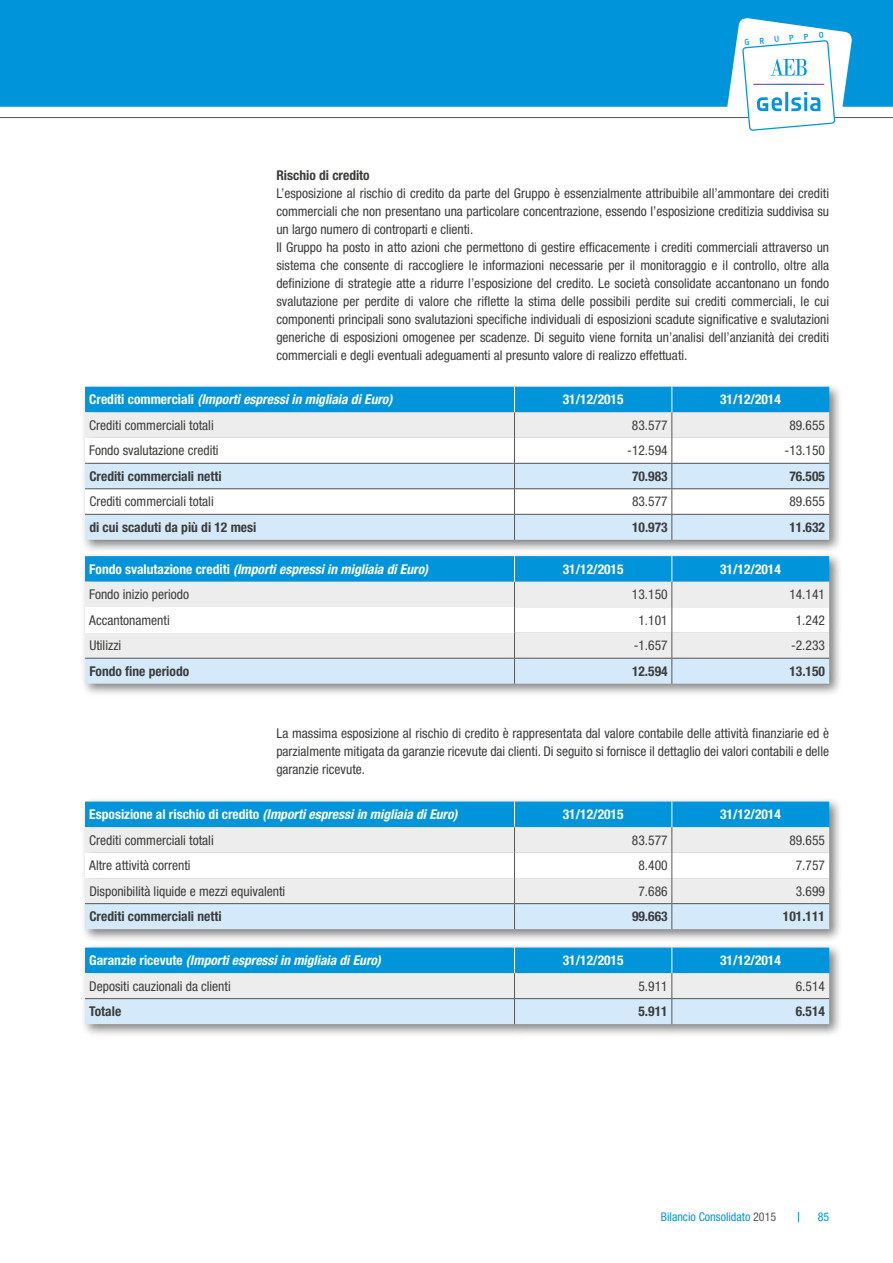
<style>
.page{position:relative;width:893px;height:1263px;background:#fff}
.page>*{position:absolute;margin:0;border:0;box-sizing:border-box;transform-origin:0 0}
.t1{font:condensed 13.5px/18px "Helvetica Neue LT Std";color:#3c3c3b}
.t2{font:italic 700 condensed 13.5px "Helvetica Neue LT Std";color:#fff}
.t3{font:700 condensed 13.5px "Helvetica Neue LT Std";color:#3c3c3b}
.t4{font:700 condensed 13.5px "Helvetica Neue LT Std";color:#fff}
.t5{font:condensed 12px "Helvetica Neue LT Std";color:#0095db}
.t6{font:8.4px "Notes Style Medium Tf";color:#0095db}
.s1{font-style:normal}
.s2{color:#575756}
</style>
<div class="page">
<div style="left:0;top:0;width:893px;height:107px;background:#0095db"></div>
<hr style="left:0;top:117px;width:893px;height:1px;background:#575756">
<svg style="left:742px;top:40px;width:93px;height:91px"></svg>
<div style="left:80px;top:382px;width:763px;height:171px;background:#000;opacity:.5"></div>
<svg style="left:85px;top:387px;width:744px;height:153px"></svg>
<hr style="left:85px;top:514px;width:429px;height:1px;background:#575756">
<hr style="left:514px;top:514px;width:158px;height:1px;background:#575756">
<hr style="left:672px;top:514px;width:157px;height:1px;background:#575756">
<hr style="left:85px;top:463px;width:429px;height:1px;background:#575756">
<hr style="left:514px;top:463px;width:158px;height:1px;background:#575756">
<hr style="left:672px;top:463px;width:157px;height:1px;background:#575756">
<hr style="left:85px;top:488px;width:429px;height:1px;background:#575756">
<hr style="left:514px;top:488px;width:158px;height:1px;background:#575756">
<hr style="left:672px;top:488px;width:157px;height:1px;background:#575756">
<div style="left:80px;top:552px;width:763px;height:145px;background:#000;opacity:.5"></div>
<svg style="left:85px;top:556px;width:744px;height:128px"></svg>
<hr style="left:85px;top:658px;width:429px;height:1px;background:#575756">
<hr style="left:514px;top:658px;width:158px;height:1px;background:#575756">
<hr style="left:672px;top:658px;width:157px;height:1px;background:#575756">
<div style="left:80px;top:797px;width:763px;height:146px;background:#000;opacity:.5"></div>
<svg style="left:85px;top:801px;width:744px;height:128px"></svg>
<div style="left:80px;top:943px;width:763px;height:95px;background:#000;opacity:.5"></div>
<svg style="left:85px;top:947px;width:744px;height:77px;background:#94cce8"></svg>
<p class="t6" style="left:744px;top:37px;width:81px;rotate:-5deg">GRUPPO</p>
<p class="t3" style="left:276px;top:167px;width:95px">Rischio di credito</p>
<p class="t1" style="left:276px;top:184px;width:554px">L’esposizione al rischio di credito da parte del Gruppo è essenzialmente attribuibile all’ammontare dei crediti commerciali che non presentano una particolare concentrazione, essendo l’esposizione creditizia suddivisa su un largo numero di controparti e clienti.<br>Il Gruppo ha posto in atto azioni che permettono di gestire efficacemente i crediti commerciali attraverso un sistema che consente di raccogliere le informazioni necessarie per il monitoraggio e il controllo, oltre alla definizione di strategie atte a ridurre l’esposizione del credito. Le società consolidate accantonano un fondo svalutazione per perdite di valore che riflette la stima delle possibili perdite sui crediti commerciali, le cui componenti principali sono svalutazioni specifiche individuali di esposizioni scadute significative e svalutazioni generiche di esposizioni omogenee per scadenze. Di seguito viene fornita un’analisi dell’anzianità dei crediti commerciali e degli eventuali adeguamenti al presunto valore di realizzo effettuati.</p>
<p class="t2" style="left:89px;top:391px;width:305px"><span class="s1">Crediti commerciali</span> (Importi espressi in migliaia di Euro)</p>
<p class="t4" style="left:563px;top:391px;width:62px">31/12/2015</p>
<p class="t4" style="left:720px;top:391px;width:62px">31/12/2014</p>
<p class="t1" style="left:89px;top:416px;width:126px">Crediti commerciali totali</p>
<p class="t1" style="left:632px;top:416px;width:37px">83.577</p>
<p class="t1" style="left:789px;top:416px;width:37px">89.655</p>
<p class="t1" style="left:89px;top:441px;width:131px">Fondo svalutazione crediti</p>
<p class="t1" style="left:627px;top:441px;width:42px">-12.594</p>
<p class="t1" style="left:785px;top:441px;width:42px">-13.150</p>
<p class="t3" style="left:89px;top:468px;width:134px">Crediti commerciali netti</p>
<p class="t3" style="left:632px;top:468px;width:37px">70.983</p>
<p class="t3" style="left:789px;top:468px;width:37px">76.505</p>
<p class="t1" style="left:89px;top:492px;width:126px">Crediti commerciali totali</p>
<p class="t1" style="left:632px;top:492px;width:37px">83.577</p>
<p class="t1" style="left:789px;top:492px;width:37px">89.655</p>
<p class="t3" style="left:89px;top:519px;width:169px">di cui scaduti da più di 12 mesi</p>
<p class="t3" style="left:632px;top:519px;width:37px">10.973</p>
<p class="t3" style="left:789px;top:519px;width:37px">11.632</p>
<p class="t2" style="left:89px;top:561px;width:340px"><span class="s1">Fondo svalutazione crediti</span> (Importi espressi in migliaia di Euro)</p>
<p class="t4" style="left:563px;top:561px;width:62px">31/12/2015</p>
<p class="t4" style="left:720px;top:561px;width:62px">31/12/2014</p>
<p class="t1" style="left:89px;top:585px;width:101px">Fondo inizio periodo</p>
<p class="t1" style="left:632px;top:585px;width:37px">13.150</p>
<p class="t1" style="left:789px;top:585px;width:37px">14.141</p>
<p class="t1" style="left:89px;top:611px;width:82px">Accantonamenti</p>
<p class="t1" style="left:638px;top:611px;width:31px">1.101</p>
<p class="t1" style="left:796px;top:611px;width:31px">1.242</p>
<p class="t1" style="left:89px;top:636px;width:34px">Utilizzi</p>
<p class="t1" style="left:634px;top:636px;width:35px">-1.657</p>
<p class="t1" style="left:791px;top:636px;width:35px">-2.233</p>
<p class="t3" style="left:89px;top:663px;width:101px">Fondo fine periodo</p>
<p class="t3" style="left:632px;top:663px;width:37px">12.594</p>
<p class="t3" style="left:789px;top:663px;width:37px">13.150</p>
<p class="t1" style="left:276px;top:724px;width:554px;text-align:justify">La massima esposizione al rischio di credito è rappresentata dal valore contabile delle attività finanziarie ed è parzialmente mitigata da garanzie ricevute dai clienti. Di seguito si fornisce il dettaglio dei valori contabili e delle garanzie ricevute.</p>
<p class="t2" style="left:89px;top:806px;width:370px"><span class="s1">Esposizione al rischio di credito</span> (Importi espressi in migliaia di Euro)</p>
<p class="t4" style="left:563px;top:806px;width:62px">31/12/2015</p>
<p class="t4" style="left:720px;top:806px;width:62px">31/12/2014</p>
<p class="t1" style="left:89px;top:831px;width:126px">Crediti commerciali totali</p>
<p class="t1" style="left:632px;top:831px;width:37px">83.577</p>
<p class="t1" style="left:789px;top:831px;width:37px">89.655</p>
<p class="t1" style="left:89px;top:856px;width:103px">Altre attività correnti</p>
<p class="t1" style="left:638px;top:856px;width:31px">8.400</p>
<p class="t1" style="left:796px;top:856px;width:31px">7.757</p>
<p class="t1" style="left:89px;top:882px;width:197px">Disponibilità liquide e mezzi equivalenti</p>
<p class="t1" style="left:638px;top:882px;width:31px">7.686</p>
<p class="t1" style="left:796px;top:882px;width:31px">3.699</p>
<p class="t3" style="left:89px;top:908px;width:134px">Crediti commerciali netti</p>
<p class="t3" style="left:632px;top:908px;width:37px">99.663</p>
<p class="t3" style="left:783px;top:908px;width:44px">101.111</p>
<p class="t2" style="left:89px;top:952px;width:293px"><span class="s1">Garanzie ricevute</span> (Importi espressi in migliaia di Euro)</p>
<p class="t4" style="left:563px;top:952px;width:62px">31/12/2015</p>
<p class="t4" style="left:720px;top:952px;width:62px">31/12/2014</p>
<p class="t1" style="left:89px;top:977px;width:143px">Depositi cauzionali da clienti</p>
<p class="t1" style="left:638px;top:977px;width:31px">5.911</p>
<p class="t1" style="left:796px;top:977px;width:31px">6.514</p>
<p class="t3" style="left:89px;top:1003px;width:33px">Totale</p>
<p class="t3" style="left:638px;top:1003px;width:31px">5.911</p>
<p class="t3" style="left:796px;top:1003px;width:31px">6.514</p>
<p class="t5" style="left:661px;top:1209px;width:117px">Bilancio Consolidato <span class="s2">2015</span></p>
<p class="t5" style="left:818px;top:1209px;width:13px">85</p>
</div>
